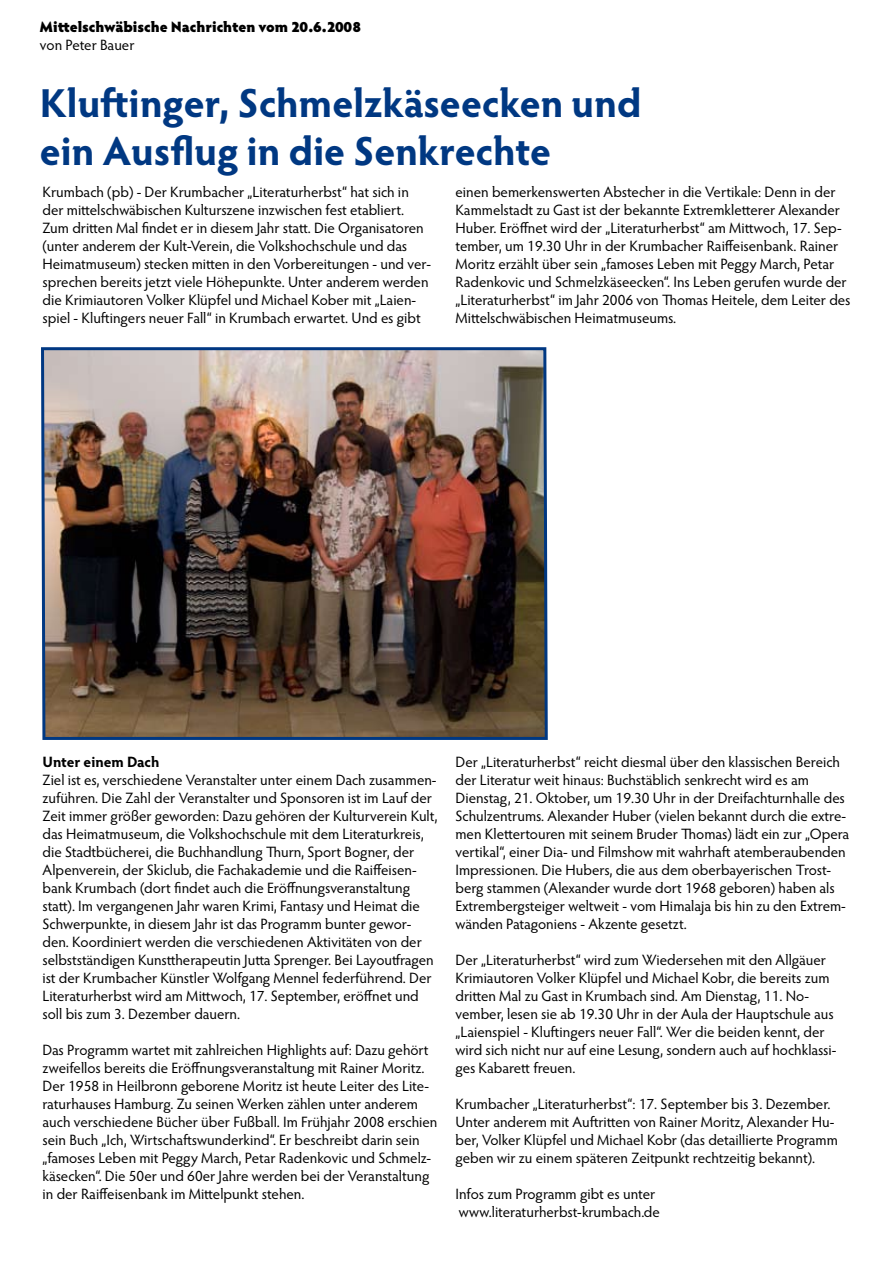
<style>
.page{position:relative;width:893px;height:1263px;background:#fff}
.page>*{position:absolute;margin:0;border:0;box-sizing:border-box;transform-origin:0 0}
.t1{font:700 40.5px/48.6px "Hypatia Sans Pro";color:#003882}
.t2{font:15px/18px "Hypatia Sans Pro";letter-spacing:-.005em;color:#000}
.t3{font:900 15px "Hypatia Sans Pro";letter-spacing:-.005em;color:#000}
.t4{font:700 15px "Hypatia Sans Pro";color:#000}
</style>
<div class="page">
<img style="left:41px;top:347px;width:507px;height:393px">
<p class="t3" style="left:40px;top:16px;width:323px">Mittelschwäbische Nachrichten vom 20.6.2008</p>
<p class="t2" style="left:40px;top:36px;width:96px">von Peter Bauer</p>
<h1 class="t1" style="left:40px;top:77px;width:603px">Kluftinger, Schmelzkäseecken und ein Ausflug in die Senkrechte</h1>
<p class="t2" style="left:43px;top:182px;width:390px">Krumbach (pb) - Der Krumbacher „Literaturherbst“ hat sich in der mittelschwäbischen Kulturszene inzwischen fest etabliert.<br>Zum dritten Mal findet er in diesem Jahr statt. Die Organisatoren (unter anderem der Kult-Verein, die Volkshochschule und das Heimatmuseum) stecken mitten in den Vorbereitungen - und ver&shy;sprechen bereits jetzt viele Höhepunkte. Unter anderem werden die Krimiautoren Volker Klüpfel und Michael Kober mit „Laien&shy;spiel - Kluftingers neuer Fall“ in Krumbach erwartet. Und es gibt</p>
<p class="t2" style="left:455px;top:182px;width:396px">einen bemerkenswerten Abstecher in die Vertikale: Denn in der Kammelstadt zu Gast ist der bekannte Extremkletterer Alexander Huber. Eröffnet wird der „Literaturherbst“ am Mittwoch, 17. Sep&shy;tember, um 19.30 Uhr in der Krumbacher Raiffeisenbank. Rainer Moritz erzählt über sein „famoses Leben mit Peggy March, Petar Radenkovic und Schmelzkäseecken“. Ins Leben gerufen wurde der „Literaturherbst“ im Jahr 2006 von Thomas Heitele, dem Leiter des Mittelschwäbischen Heimatmuseums.</p>
<p class="t4" style="left:43px;top:751px;width:118px">Unter einem Dach</p>
<p class="t2" style="left:43px;top:770px;width:396px">Ziel ist es, verschiedene Veranstalter unter einem Dach zusammen&shy;zuführen. Die Zahl der Veranstalter und Sponsoren ist im Lauf der Zeit immer größer geworden: Dazu gehören der Kulturverein Kult, das Heimatmuseum, die Volkshochschule mit dem Literaturkreis, die Stadtbücherei, die Buchhandlung Thurn, Sport Bogner, der Alpenverein, der Skiclub, die Fachakademie und die Raiffeisen&shy;bank Krumbach (dort findet auch die Eröffnungsveranstaltung statt). Im vergangenen Jahr waren Krimi, Fantasy und Heimat die Schwerpunkte, in diesem Jahr ist das Programm bunter gewor&shy;den. Koordiniert werden die verschiedenen Aktivitäten von der selbstständigen Kunsttherapeutin Jutta Sprenger. Bei Layoutfragen ist der Krumbacher Künstler Wolfgang Mennel federführend. Der Literaturherbst wird am Mittwoch, 17. September, eröffnet und soll bis zum 3. Dezember dauern.</p>
<p class="t2" style="left:43px;top:1040px;width:396px">Das Programm wartet mit zahlreichen Highlights auf: Dazu gehört zweifellos bereits die Eröffnungsveranstaltung mit Rainer Moritz.<br>Der 1958 in Heilbronn geborene Moritz ist heute Leiter des Lite&shy;raturhauses Hamburg. Zu seinen Werken zählen unter anderem auch verschiedene Bücher über Fußball. Im Frühjahr 2008 erschien sein Buch „Ich, Wirtschaftswunderkind“. Er beschreibt darin sein „famoses Leben mit Peggy March, Petar Radenkovic und Schmelz&shy;käsecken“. Die 50er und 60er Jahre werden bei der Veranstaltung in der Raiffeisenbank im Mittelpunkt stehen.</p>
<p class="t2" style="left:455px;top:752px;width:395px">Der „Literaturherbst“ reicht diesmal über den klassischen Bereich der Literatur weit hinaus: Buchstäblich senkrecht wird es am Dienstag, 21. Oktober, um 19.30 Uhr in der Dreifachturnhalle des Schulzentrums. Alexander Huber (vielen bekannt durch die extre&shy;men Klettertouren mit seinem Bruder Thomas) lädt ein zur „Opera vertikal“, einer Dia- und Filmshow mit wahrhaft atemberaubenden Impressionen. Die Hubers, die aus dem oberbayerischen Trost&shy;berg stammen (Alexander wurde dort 1968 geboren) haben als Extrembergsteiger weltweit - vom Himalaja bis hin zu den Extrem&shy;wänden Patagoniens - Akzente gesetzt.</p>
<p class="t2" style="left:455px;top:950px;width:383px">Der „Literaturherbst“ wird zum Wiedersehen mit den Allgäuer Krimiautoren Volker Klüpfel und Michael Kobr, die bereits zum dritten Mal zu Gast in Krumbach sind. Am Dienstag, 11. No&shy;vember, lesen sie ab 19.30 Uhr in der Aula der Hauptschule aus „Laienspiel - Kluftingers neuer Fall“. Wer die beiden kennt, der wird sich nicht nur auf eine Lesung, sondern auch auf hochklassi&shy;ges Kabarett freuen.</p>
<p class="t2" style="left:455px;top:1094px;width:384px">Krumbacher „Literaturherbst“: 17. September bis 3. Dezember.<br>Unter anderem mit Auftritten von Rainer Moritz, Alexander Hu&shy;ber, Volker Klüpfel und Michael Kobr (das detaillierte Programm geben wir zu einem späteren Zeitpunkt rechtzeitig bekannt).</p>
<p class="t2" style="left:455px;top:1184px;width:206px">Infos zum Programm gibt es unter www.literaturherbst-krumbach.de</p>
</div>
